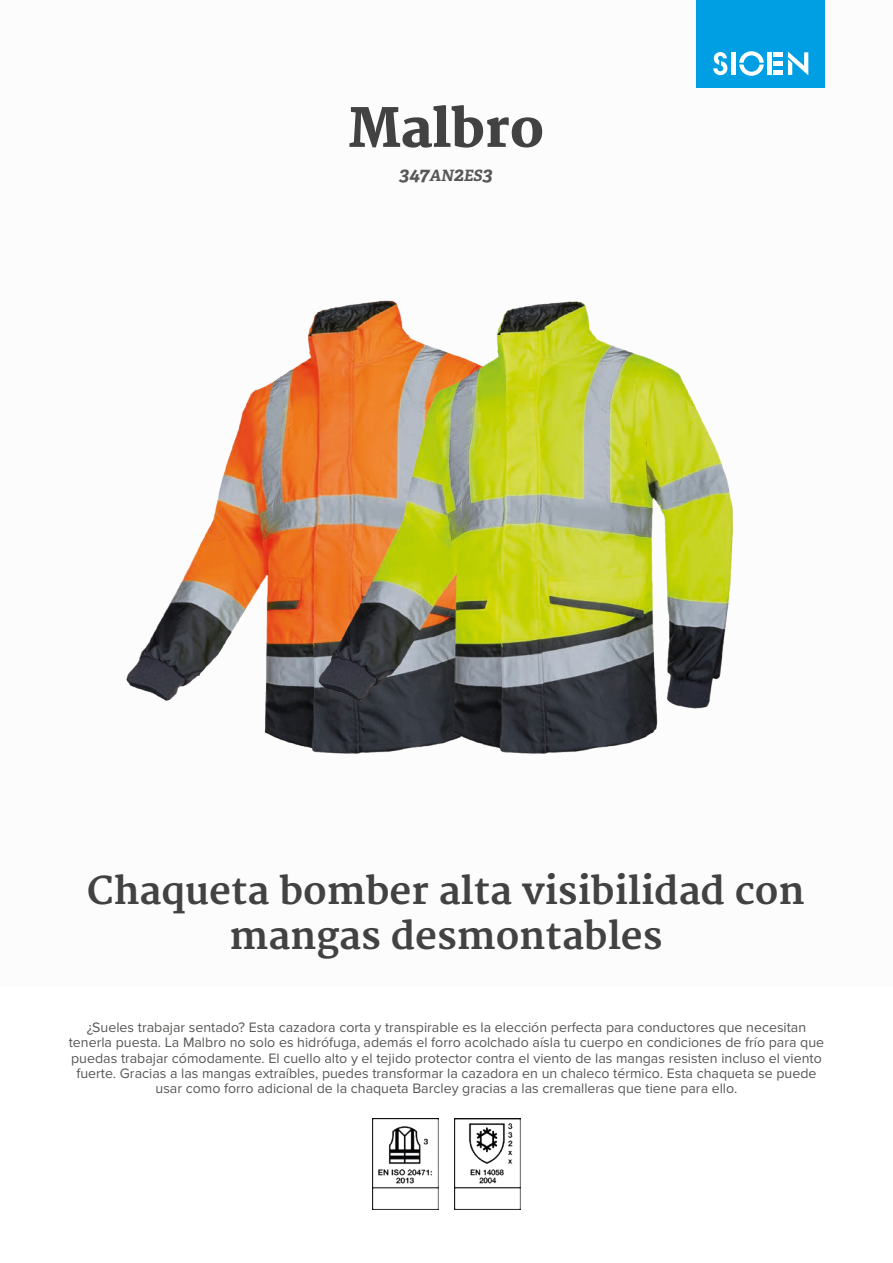
<style>
.page{position:relative;width:893px;height:1263px;background:#fff}
.page>*{position:absolute;margin:0;border:0;box-sizing:border-box;transform-origin:0 0}
.t1{font:800 52.5px "Merriweather";color:#424243}
.t2{font:700 37.5px/45px "Merriweather";color:#424243;text-align:center}
.t3{font:italic 700 19.5px "Adelle PE";color:#575756}
.t4{font:14.25px/15.3px "Proxima Nova";color:#575756;text-align:center}
.s1{font-size:15.6px}
</style>
<div class="page">
<div style="left:697px;top:0;width:128px;height:88px;background:#009fe3"></div>
<svg style="left:713px;top:52px;width:14px;height:23px"></svg>
<svg style="left:739px;top:51px;width:25px;height:25px"></svg>
<div style="left:731px;top:52px;width:5px;height:23px;background:#fff"></div>
<hr style="left:767px;top:52px;width:4px;height:23px;background:#fff">
<hr style="left:773px;top:71px;width:10px;height:4px;background:#fff">
<hr style="left:773px;top:62px;width:10px;height:4px;background:#fff">
<hr style="left:773px;top:52px;width:10px;height:4px;background:#fff">
<svg style="left:788px;top:52px;width:20px;height:23px"></svg>
<img style="left:372px;top:1118px;width:66px;height:92px">
<img style="left:454px;top:1118px;width:67px;height:92px">
<img style="left:126px;top:366px;width:172px;height:380px">
<img style="left:298px;top:300px;width:436px;height:454px">
<h1 class="t1" style="left:348px;top:98px;width:198px">Malbro</h1>
<h3 class="t3" style="left:399px;top:160px;width:95px">347<span class="s1">AN</span>2<span class="s1">ES</span>3</h3>
<h2 class="t2" style="left:87px;top:869px;width:719px">Chaqueta bomber alta visibilidad con mangas desmontables</h2>
<p class="t4" style="left:69px;top:1020px;width:757px">¿Sueles trabajar sentado? Esta cazadora corta y transpirable es la elección perfecta para conductores que necesitan tenerla puesta. La Malbro no solo es hidrófuga, además el forro acolchado aísla tu cuerpo en condiciones de frío para que puedas trabajar cómodamente. El cuello alto y el tejido protector contra el viento de las mangas resisten incluso el viento fuerte. Gracias a las mangas extraíbles, puedes transformar la cazadora en un chaleco térmico. Esta chaqueta se puede usar como forro adicional de la chaqueta Barcley gracias a las cremalleras que tiene para ello.</p>
</div>
